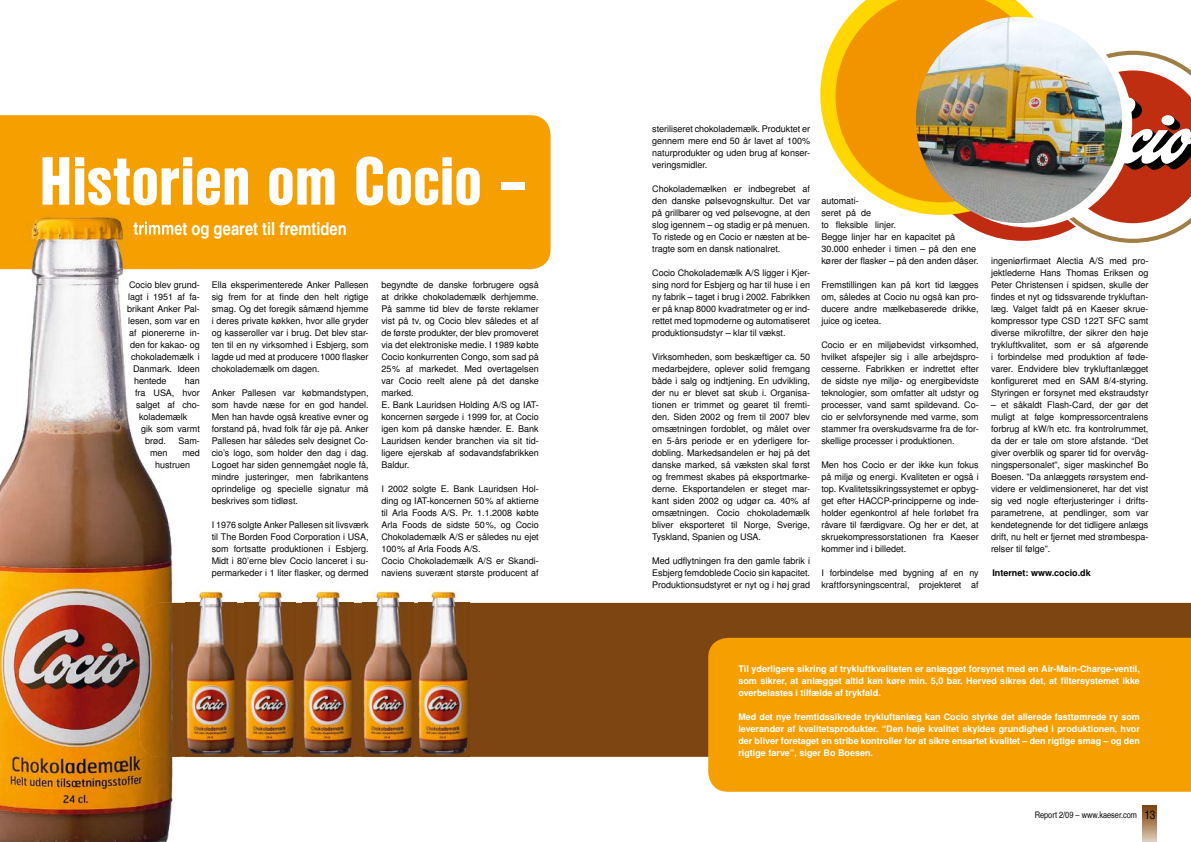
<style>
.page{position:relative;width:1191px;height:842px;background:#fff}
.page>*{position:absolute;margin:0;border:0;box-sizing:border-box;transform-origin:0 0}
.t1{font:66px "Nimbus San L Bla Con";color:#fff}
.t2{font:18px "Nimbus San L Bol Con";color:#fff}
.t3{font:9px/12px "Nimbus San L";color:#000;text-align:justify}
.t4{font:700 9px/12px "Nimbus San L";color:#fff;text-align:justify}
.t5{font:9px "Nimbus San L Reg Con";color:#000}
.t6{font:700 9px "Nimbus San L";color:#000}
.s1{font-size:12px}
</style>
<div class="page">
<div style="left:180px;top:603px;width:1011px;height:154px;background:#7d4511"></div>
<svg style="left:820px;top:37px;width:104px;height:177px"></svg>
<svg style="left:835px;top:0;width:198px;height:202px;background:#f3a616"></svg>
<svg style="left:1142px;top:806px;width:14px;height:36px"></svg>
<div style="left:0;top:115px;width:550px;height:154px;background:#f5a000"></div>
<svg style="left:1035px;top:50px;width:156px;height:193px"></svg>
<div style="left:1161px;top:115px;width:13px;height:10px;background:#fff;border-radius:50%"></div>
<img style="left:0;top:210px;width:180px;height:345px">
<img style="left:0;top:555px;width:144px;height:287px">
<img style="left:144px;top:555px;width:36px;height:48px">
<img style="left:144px;top:757px;width:33px;height:85px">
<img style="left:140px;top:603px;width:40px;height:154px">
<img style="left:39px;top:222px;width:141px;height:17px">
<img style="left:955px;top:17px;width:80px;height:4px">
<img style="left:916px;top:29px;width:8px;height:86px">
<img style="left:924px;top:21px;width:198px;height:202px">
<div style="left:708px;top:638px;width:483px;height:154px;background:#f5a000"></div>
<img style="left:185px;top:590px;width:51px;height:167px">
<img style="left:245px;top:590px;width:51px;height:167px">
<img style="left:303px;top:590px;width:51px;height:167px">
<img style="left:362px;top:590px;width:51px;height:167px">
<img style="left:418px;top:590px;width:51px;height:167px">
<h1 class="t1" style="left:39px;top:131px;width:489px">Historien om Cocio –</h1>
<h2 class="t2" style="left:133px;top:217px;width:215px">trimmet og gearet til fremtiden</h2>
<p class="t3" style="left:129px;top:279px;width:72px">Cocio blev grund-</p>
<p class="t3" style="left:128px;top:291px;width:73px">lagt i 1951 af fa-</p>
<p class="t3" style="left:127px;top:303px;width:74px">brikant Anker Pal-</p>
<p class="t3" style="left:128px;top:315px;width:73px">lesen, som var en</p>
<p class="t3" style="left:129px;top:327px;width:72px">af pionererne in-</p>
<p class="t3" style="left:130px;top:339px;width:71px">den for kakao- og</p>
<p class="t3" style="left:131px;top:351px;width:70px">chokolademælk i</p>
<p class="t3" style="left:133px;top:363px;width:68px">Danmark. Ideen</p>
<p class="t3" style="left:134px;top:375px;width:34px">hentede</p>
<p class="t3" style="left:185px;top:375px;width:17px">han</p>
<p class="t3" style="left:135px;top:387px;width:66px">fra USA, hvor</p>
<p class="t3" style="left:136px;top:399px;width:65px">salget af cho-</p>
<p class="t3" style="left:139px;top:411px;width:50px">kolademælk</p>
<p class="t3" style="left:141px;top:423px;width:60px">gik som varmt</p>
<p class="t3" style="left:145px;top:435px;width:22px">brød.</p>
<p class="t3" style="left:178px;top:435px;width:23px">Sam-</p>
<p class="t3" style="left:150px;top:447px;width:19px">men</p>
<p class="t3" style="left:155px;top:447px;width:46px;text-indent:27px">med hustruen</p>
<p class="t3" style="left:212px;top:279px;width:158px">Ella eksperimenterede Anker Pallesen sig frem for at finde den helt rigtige smag. Og det foregik såmænd hjemme i deres private køkken, hvor alle gryder og kasseroller var i brug. Det blev star&shy;ten til en ny virksomhed i Esbjerg, som lagde ud med at producere 1000 flasker chokolademælk om dagen.</p>
<p class="t3" style="left:212px;top:387px;width:158px">Anker Pallesen var købmandstypen, som havde næse for en god handel.<br>Men han havde også kreative evner og forstand på, hvad folk får øje på. Anker Pallesen har således selv designet Co&shy;cio’s logo, som holder den dag i dag.<br>Logoet har siden gennemgået nogle få, mindre justeringer, men fabrikantens oprindelige og specielle signatur må beskrives som tidløst.</p>
<p class="t3" style="left:212px;top:519px;width:158px">I 1976 solgte Anker Pallesen sit livsværk til The Borden Food Corporation i USA, som fortsatte produktionen i Esbjerg.<br>Midt i 80’erne blev Cocio lanceret i su&shy;permarkeder i 1 liter flasker, og dermed</p>
<p class="t3" style="left:381px;top:279px;width:159px;text-align:left">begyndte de danske forbrugere også at drikke chokolademælk derhjemme.<br>På samme tid blev de første reklamer vist på tv, og Cocio blev således et af de første produkter, der blev promoveret via det elektroniske medie. I 1989 købte Cocio konkurrenten Congo, som sad på 25% af markedet. Med overtagelsen var Cocio reelt alene på det danske marked.<br>E. Bank Lauridsen Holding A/S og IAT&shy;koncernen sørgede i 1999 for, at Cocio igen kom på danske hænder. E. Bank Lauridsen kender branchen via sit tid&shy;ligere ejerskab af sodavandsfabrikken Baldur.</p>
<p class="t3" style="left:381px;top:483px;width:159px;text-align:left">I 2002 solgte E. Bank Lauridsen Hol&shy;ding og IAT-koncernen 50% af aktierne til Arla Foods A/S. Pr. 1.1.2008 købte Arla Foods de sidste 50%, og Cocio Chokolademælk A/S er således nu ejet 100% af Arla Foods A/S.<br>Cocio Chokolademælk A/S er Skandi&shy;naviens suverænt største producent af</p>
<p class="t3" style="left:652px;top:123px;width:159px">steriliseret chokolademælk. Produktet er gennem mere end 50 år lavet af 100% naturprodukter og uden brug af konser&shy;veringsmidler.</p>
<p class="t3" style="left:652px;top:183px;width:159px">Chokolademælken er indbegrebet af den danske pølsevognskultur. Det var på grillbarer og ved pølsevogne, at den slog igennem – og stadig er på menuen.<br>To ristede og en Cocio er næsten at be&shy;tragte som en dansk nationalret.</p>
<p class="t3" style="left:652px;top:267px;width:159px">Cocio Chokolademælk A/S ligger i Kjer&shy;sing nord for Esbjerg og har til huse i en ny fabrik – taget i brug i 2002. Fabrikken er på knap 8000 kvadratmeter og er ind&shy;rettet med topmoderne og automatiseret produktionsudstyr – klar til vækst.</p>
<p class="t3" style="left:652px;top:351px;width:159px">Virksomheden, som beskæftiger ca. 50 medarbejdere, oplever solid fremgang både i salg og indtjening. En udvikling, der nu er blevet sat skub i. Organisa&shy;tionen er trimmet og gearet til fremti&shy;den. Siden 2002 og frem til 2007 blev omsætningen fordoblet, og målet over en 5-års periode er en yderligere for&shy;dobling. Markedsandelen er høj på det danske marked, så væksten skal først og fremmest skabes på eksportmarke&shy;derne. Eksportandelen er steget mar&shy;kant siden 2002 og udgør ca. 40% af omsætningen. Cocio chokolademælk bliver eksporteret til Norge, Sverige, Tyskland, Spanien og USA.</p>
<p class="t3" style="left:652px;top:555px;width:159px">Med udflytningen fra den gamle fabrik i Esbjerg femdoblede Cocio sin kapacitet.<br>Produktionsudstyret er nyt og i høj grad</p>
<p class="t3" style="left:821px;top:195px;width:159px;text-align:left">automati-<br>seret på de<br>to fleksible linjer.<br>Begge linjer har en kapacitet på<br>30.000 enheder i timen – på den ene kører der flasker – på den anden dåser.</p>
<p class="t3" style="left:821px;top:279px;width:159px">Fremstillingen kan på kort tid lægges om, således at Cocio nu også kan pro&shy;ducere andre mælkebaserede drikke, juice og icetea.</p>
<p class="t3" style="left:821px;top:339px;width:159px">Cocio er en miljøbevidst virksomhed, hvilket afspejler sig i alle arbejdspro&shy;cesserne. Fabrikken er indrettet efter de sidste nye miljø- og energibevidste teknologier, som omfatter alt udstyr og processer, vand samt spildevand. Co&shy;cio er selvforsynende med varme, som stammer fra overskudsvarme fra de for&shy;skellige processer i produktionen.</p>
<p class="t3" style="left:821px;top:459px;width:159px">Men hos Cocio er der ikke kun fokus på miljø og energi. Kvaliteten er også i top. Kvalitetssikringssystemet er opbyg&shy;get efter HACCP-principperne og inde&shy;holder egenkontrol af hele forløbet fra råvare til færdigvare. Og her er det, at skruekompressorstationen fra Kaeser kommer ind i billedet.</p>
<p class="t3" style="left:821px;top:567px;width:159px">I forbindelse med bygning af en ny kraftforsyningscentral, projekteret af</p>
<p class="t3" style="left:991px;top:255px;width:159px">ingeniørfirmaet Alectia A/S med pro&shy;jektlederne Hans Thomas Eriksen og Peter Christensen i spidsen, skulle der findes et nyt og tidssvarende trykluftan&shy;læg. Valget faldt på en Kaeser skrue&shy;kompressor type CSD 122T SFC samt diverse mikrofiltre, der sikrer den høje trykluftkvalitet, som er så afgørende i forbindelse med produktion af føde&shy;varer. Endvidere blev trykluftanlægget konfigureret med en SAM 8/4-styring.<br>Styringen er forsynet med ekstraudstyr</p>
<p class="t3" style="left:991px;top:399px;width:159px">– et såkaldt Flash-Card, der gør det muligt at følge kompressorcentralens forbrug af kW/h etc. fra kontrolrummet, da der er tale om store afstande. “Det giver overblik og sparer tid for overvåg&shy;ningspersonalet”, siger maskinchef Bo Boesen. ”Da anlæggets rørsystem end&shy;videre er veldimensioneret, har det vist sig ved nogle efterjusteringer i drifts&shy;parametrene, at pendlinger, som var kendetegnende for det tidligere anlægs drift, nu helt er fjernet med strømbespa&shy;relser til følge”.</p>
<p class="t6" style="left:992px;top:567px;width:100px">Internet: www.cocio.dk</p>
<p class="t4" style="left:738px;top:663px;width:403px">Til yderligere sikring af trykluftkvaliteten er anlægget forsynet med en Air-Main-Charge-ventil, som sikrer, at anlægget altid kan køre min. 5,0 bar. Herved sikres det, at filtersystemet ikke overbelastes i tilfælde af trykfald.</p>
<p class="t4" style="left:738px;top:711px;width:403px">Med det nye fremtidssikrede trykluftanlæg kan Cocio styrke det allerede fasttømrede ry som leverandør af kvalitetsprodukter. “Den høje kvalitet skyldes grundighed i produktionen, hvor der bliver foretaget en stribe kontroller for at sikre ensartet kvalitet – den rigtige smag – og den rigtige farve”, siger Bo Boesen.</p>
<p class="t5" style="left:1034px;top:809px;width:122px">Report 2/09 – www.kaeser.com <span class="s1">13</span></p>
</div>
